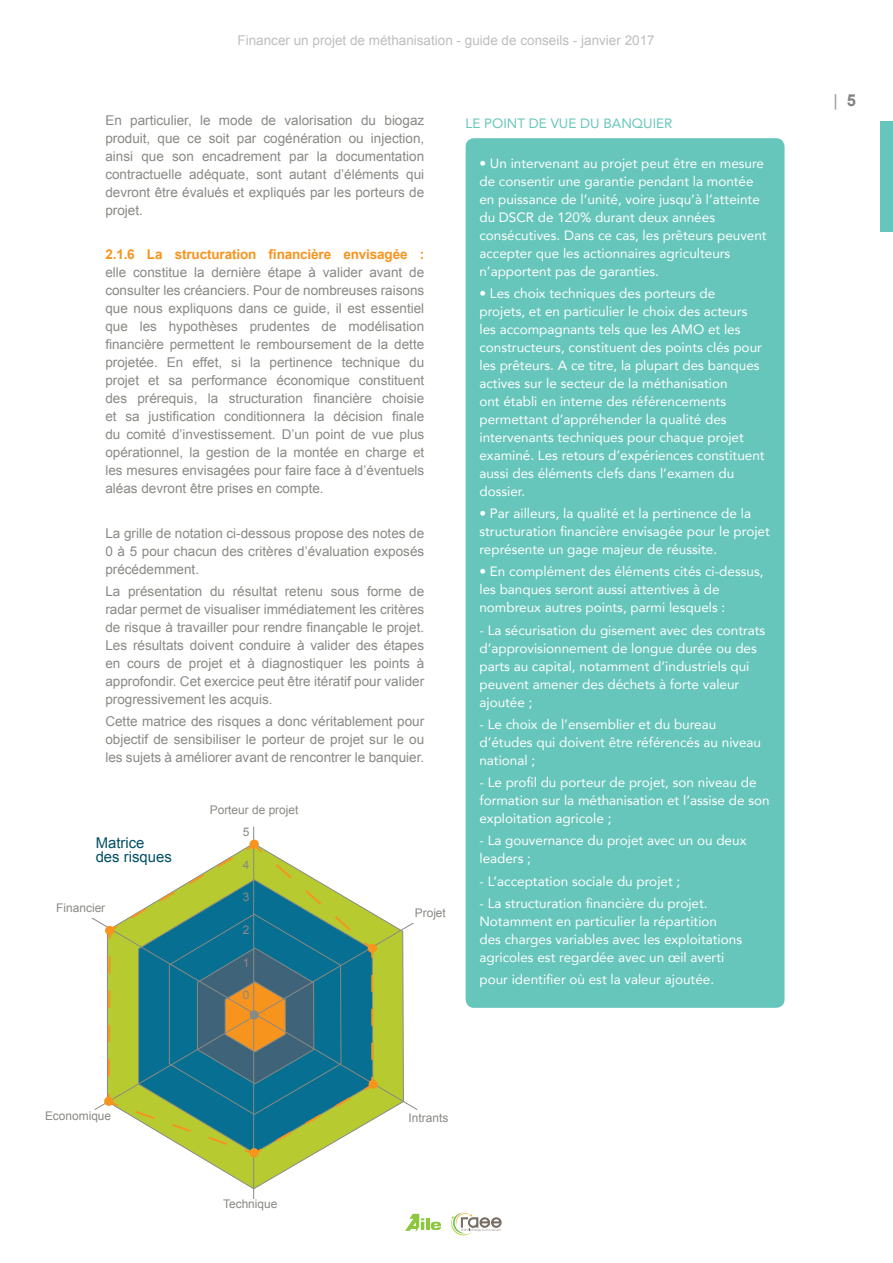
<style>
.page{position:relative;width:893px;height:1263px;background:#fff}
.page>*{position:absolute;margin:0;border:0;box-sizing:border-box;transform-origin:0 0}
.t1{font:16.5px "Arial";color:#939598}
.t2{font:14.85px/14.7px "Arial";color:#004e65}
.t3{font:13.5px/18px "Avenir";color:#fff}
.t4{font:13.5px/18px "Arial";color:#898a84;text-align:justify}
.t5{font:13.5px "Arial";color:#bcbec0}
.t6{font:700 13.5px "Arial";letter-spacing:-.01em;color:#f7941e}
.t7{font:13.5px "Avenir";color:#67c6bb}
.t8{font:11.85px "Arial";color:#898a84}
.s1{font-weight:700;color:#808285}
</style>
<div class="page">
<svg style="left:451px;top:1213px;width:50px;height:22px"></svg>
<hr style="left:426px;top:1218px;width:4px;height:12px;background:#8dc63f">
<svg style="left:431px;top:1222px;width:10px;height:8px"></svg>
<svg style="left:405px;top:1214px;width:19px;height:18px"></svg>
<div style="left:880px;top:121px;width:13px;height:111px;background:#67c6bb"></div>
<svg style="left:198px;top:842px;width:190px;height:348px"></svg>
<hr style="left:253px;top:827px;width:1px;height:379px;background:#898a84">
<svg style="left:93px;top:909px;width:325px;height:202px"></svg>
<div style="left:56px;top:903px;width:54px;height:14px;background:#fff"></div>
<svg style="left:105px;top:926px;width:9px;height:9px"></svg>
<svg style="left:104px;top:1096px;width:9px;height:10px"></svg>
<div style="left:250px;top:840px;width:9px;height:9px;background:#f7941e;border-radius:50%"></div>
<div style="left:368px;top:944px;width:9px;height:9px;background:#f7941e;border-radius:50%"></div>
<svg style="left:368px;top:1079px;width:10px;height:10px"></svg>
<div style="left:249px;top:1148px;width:10px;height:9px;background:#f7941e;border-radius:50%"></div>
<div style="left:223px;top:1199px;width:61px;height:14px;background:#fff"></div>
<div style="left:408px;top:908px;width:45px;height:14px;background:#fff"></div>
<svg style="left:107px;top:843px;width:267px;height:313px;background:#6c9c81"></svg>
<div style="left:96px;top:837px;width:104px;height:30px;background:#fff"></div>
<div style="left:466px;top:138px;width:318px;height:870px;background:#67c6bb;border-radius:9px"></div>
<p class="t5" style="left:237px;top:31px;width:419px">Financer un projet de méthanisation - guide de conseils - janvier 2017</p>
<p class="t4" style="left:105px;top:111px;width:320px">En particulier, le mode de valorisation du biogaz produit, que ce soit par cogénération ou injection, ainsi que son encadrement par la documentation contractuelle adéquate, sont autant d’éléments qui devront être évalués et expliqués par les porteurs de projet.</p>
<p class="t6" style="left:105px;top:245px;width:320px">2.1.6 La structuration financière envisagée :</p>
<p class="t4" style="left:105px;top:264px;width:320px">elle constitue la dernière étape à valider avant de consulter les créanciers. Pour de nombreuses raisons que nous expliquons dans ce guide, il est essentiel que les hypothèses prudentes de modélisation financière permettent le remboursement de la dette projetée. En effet, si la pertinence technique du projet et sa performance économique constituent des prérequis, la structuration financière choisie et sa justification conditionnera la décision finale du comité d’investissement. D’un point de vue plus opérationnel, la gestion de la montée en charge et les mesures envisagées pour faire face à d’éventuels aléas devront être prises en compte.</p>
<p class="t4" style="left:105px;top:524px;width:320px">La grille de notation ci-dessous propose des notes de 0 à 5 pour chacun des critères d’évaluation exposés précédemment.</p>
<p class="t4" style="left:105px;top:582px;width:320px">La présentation du résultat retenu sous forme de radar permet de visualiser immédiatement les critères de risque à travailler pour rendre finançable le projet.<br>Les résultats doivent conduire à valider des étapes en cours de projet et à diagnostiquer les points à approfondir. Cet exercice peut être itératif pour valider progressivement les acquis.</p>
<p class="t4" style="left:105px;top:712px;width:320px">Cette matrice des risques a donc véritablement pour objectif de sensibiliser le porteur de projet sur le ou les sujets à améliorer avant de rencontrer le banquier.</p>
<p class="t2" style="left:96px;top:835px;width:78px">Matrice des risques</p>
<p class="t8" style="left:56px;top:900px;width:50px">Financier</p>
<p class="t8" style="left:210px;top:802px;width:90px">Porteur de projet</p>
<p class="t8" style="left:243px;top:824px;width:8px">5</p>
<p class="t8" style="left:243px;top:857px;width:8px">4</p>
<p class="t8" style="left:243px;top:889px;width:8px">3</p>
<p class="t8" style="left:243px;top:922px;width:8px">2</p>
<p class="t8" style="left:243px;top:955px;width:8px">1</p>
<p class="t8" style="left:243px;top:987px;width:8px">0</p>
<p class="t8" style="left:415px;top:905px;width:33px">Projet</p>
<p class="t7" style="left:466px;top:113px;width:208px">Le point de vue du bANQUIER</p>
<p class="t3" style="left:479px;top:154px;width:289px">• Un intervenant au projet peut être en mesure de consentir une garantie pendant la montée en puissance de l’unité, voire jusqu’à l’atteinte du DSCR de 120% durant deux années consécutives. Dans ce cas, les prêteurs peuvent accepter que les actionnaires agriculteurs n’apportent pas de garanties.</p>
<p class="t3" style="left:479px;top:284px;width:287px">• Les choix techniques des porteurs de<br>projets, et en particulier le choix des acteurs les accompagnants tels que les AMO et les constructeurs, constituent des points clés pour les prêteurs. A ce titre, la plupart des banques actives sur le secteur de la méthanisation<br>ont établi en interne des référencements permettant d’appréhender la qualité des intervenants techniques pour chaque projet examiné. Les retours d’expériences constituent aussi des éléments clefs dans l’examen du dossier.</p>
<p class="t3" style="left:479px;top:504px;width:292px">• Par ailleurs, la qualité et la pertinence de la structuration financière envisagée pour le projet représente un gage majeur de réussite.</p>
<p class="t3" style="left:479px;top:562px;width:286px">• En complément des éléments cités ci-dessus, les banques seront aussi attentives à de nombreux autres points, parmi lesquels :</p>
<p class="t3" style="left:479px;top:620px;width:287px">- La sécurisation du gisement avec des contrats d’approvisionnement de longue durée ou des parts au capital, notamment d’industriels qui peuvent amener des déchets à forte valeur ajoutée ;</p>
<p class="t3" style="left:479px;top:715px;width:283px">- Le choix de l’ensemblier et du bureau d’études qui doivent être référencés au niveau national ;</p>
<p class="t3" style="left:479px;top:773px;width:292px">- Le profil du porteur de projet, son niveau de formation sur la méthanisation et l’assise de son exploitation agricole ;</p>
<p class="t3" style="left:479px;top:831px;width:268px">- La gouvernance du projet avec un ou deux leaders ;</p>
<p class="t3" style="left:479px;top:871px;width:202px">- L’acceptation sociale du projet ;</p>
<p class="t3" style="left:479px;top:894px;width:264px">- La structuration financière du projet.<br>Notamment en particulier la répartition<br>des charges variables avec les exploitations agricoles est regardée avec un œil averti</p>
<p class="t3" style="left:479px;top:970px;width:236px">pour identifier où est la valeur ajoutée.</p>
<p class="t8" style="left:45px;top:1108px;width:68px">Economique</p>
<p class="t8" style="left:223px;top:1196px;width:56px">Technique</p>
<p class="t8" style="left:409px;top:1110px;width:41px">Intrants</p>
<p class="t1" style="left:833px;top:89px;width:24px">| <span class="s1">5</span></p>
</div>
